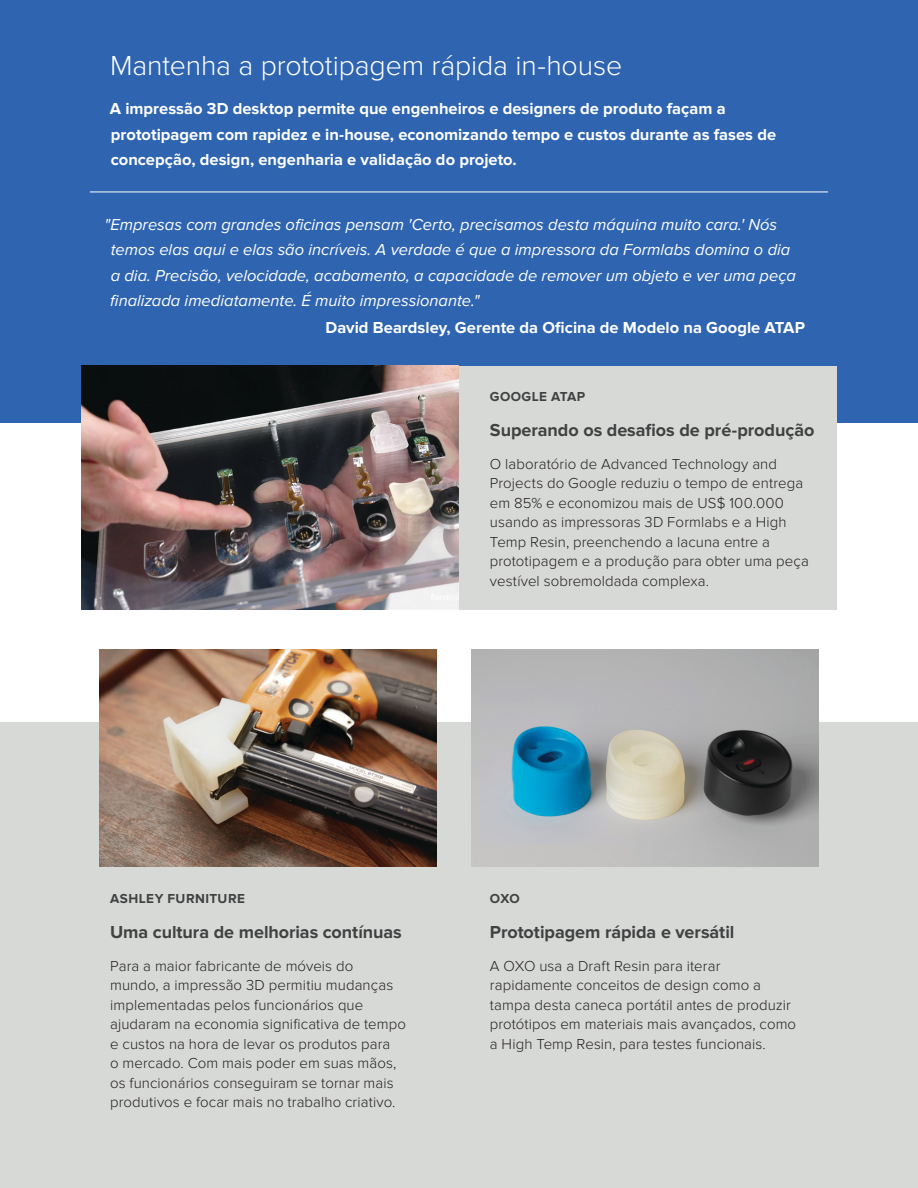
<style>
.page{position:relative;width:918px;height:1188px;background:#fff}
.page>*{position:absolute;margin:0;border:0;box-sizing:border-box;transform-origin:0 0}
.t1{font:300 28.5px "Proxima Nova";letter-spacing:-.005em;color:#fff}
.t2{font:700 18px "Proxima Nova";letter-spacing:-.005em;color:#414142}
.Paragraph_Style_3{font:italic 16.5px/25.5px "Proxima Nova";color:#fff}
.Paragraph_Style_3-2{font:700 16.5px/25.5px "Proxima Nova";color:#fff}
.Paragraph_Style_3-3{font:300 15px/19.5px "Proxima Nova";letter-spacing:.005em;color:#231f20}
.t3{font:700 13.5px "Proxima Nova";letter-spacing:.035em;color:#414142}
</style>
<div class="page">
<div style="left:0;top:723px;width:918px;height:465px;background:#d7d9d7"></div>
<div style="left:0;top:0;width:918px;height:423px;background:#2e64b0"></div>
<img style="left:81px;top:366px;width:378px;height:243px">
<img style="left:99px;top:650px;width:337px;height:216px">
<img style="left:472px;top:650px;width:347px;height:216px">
<div style="left:459px;top:366px;width:377px;height:243px;background:#d7d9d7"></div>
<hr style="left:90px;top:192px;width:738px;height:1px;background:#fff">
<p class="t1" style="left:110px;top:49px;width:514px">Mantenha a prototipagem rápida in-house</p>
<p class="Paragraph_Style_3-2" style="left:110px;top:96px;width:668px">A impressão 3D desktop permite que engenheiros e designers de produto façam a prototipagem com rapidez e in-house, economizando tempo e custos durante as fases de concepção, design, engenharia e validação do projeto.</p>
<p class="Paragraph_Style_3" style="left:110px;top:212px;width:687px;text-indent:-6px">"Empresas com grandes oficinas pensam 'Certo, precisamos desta máquina muito cara.' Nós temos elas aqui e elas são incríveis. A verdade é que a impressora da Formlabs domina o dia a dia. Precisão, velocidade, acabamento, a capacidade de remover um objeto e ver uma peça finalizada imediatamente. É muito impressionante."</p>
<p class="Paragraph_Style_3-2" style="left:326px;top:315px;width:481px">David Beardsley, Gerente da Oficina de Modelo na Google ATAP</p>
<p class="t3" style="left:490px;top:389px;width:97px">GOOGLE ATAP</p>
<p class="t2" style="left:490px;top:420px;width:326px">Superando os desafios de pré-produção</p>
<p class="Paragraph_Style_3-3" style="left:490px;top:454px;width:321px">O laboratório de Advanced Technology and Projects do Google reduziu o tempo de entrega em 85% e economizou mais de US$ 100.000 usando as impressoras 3D Formlabs e a High Temp Resin, preenchendo a lacuna entre a prototipagem e a produção para obter uma peça vestível sobremoldada complexa.</p>
<p class="t3" style="left:110px;top:890px;width:136px">ASHLEY FURNITURE</p>
<p class="t2" style="left:110px;top:921px;width:293px">Uma cultura de melhorias contínuas</p>
<p class="Paragraph_Style_3-3" style="left:110px;top:956px;width:297px">Para a maior fabricante de móveis do<br>mundo, a impressão 3D permitiu mudanças implementadas pelos funcionários que ajudaram na economia significativa de tempo e custos na hora de levar os produtos para<br>o mercado. Com mais poder em suas mãos, os funcionários conseguiram se tornar mais produtivos e focar mais no trabalho criativo.</p>
<p class="t3" style="left:490px;top:890px;width:31px">OXO</p>
<p class="t2" style="left:490px;top:921px;width:246px">Prototipagem rápida e versátil</p>
<p class="Paragraph_Style_3-3" style="left:490px;top:956px;width:308px">A OXO usa a Draft Resin para iterar rapidamente conceitos de design como a tampa desta caneca portátil antes de produzir protótipos em materiais mais avançados, como a High Temp Resin, para testes funcionais.</p>
</div>
